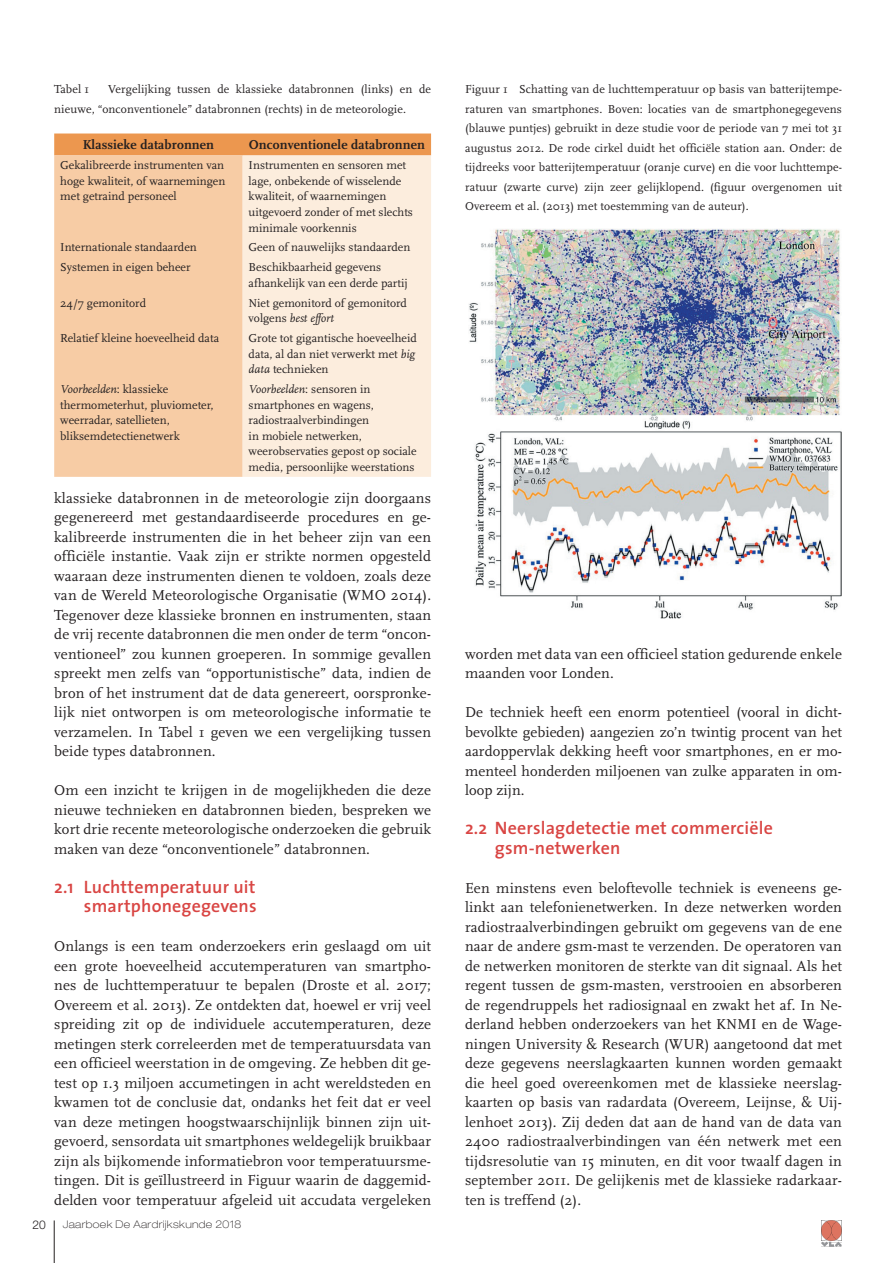
<style>
.page{position:relative;width:893px;height:1263px;background:#fff}
.page>*{position:absolute;margin:0;border:0;box-sizing:border-box;transform-origin:0 0}
.t1{font:600 18px/19.5px "The Sans";letter-spacing:.01em;color:#d94543;text-align:right}
.t2{font:15px/19.5px "Scala";letter-spacing:.01em;color:#231f20;text-align:justify}
.t3{font:700 13.5px "Scala";letter-spacing:.01em;color:#231f20}
.t4{font:12px/15.6px "Scala";color:#231f20}
.t5{font:300 12px "Helvetica Neue LT Std";color:#231f20}
.t6{font:100 expanded 10.5px "Helvetica Neue LT Std";letter-spacing:.035em;color:#231f20}
.s1{font-style:italic}
</style>
<div class="page">
<hr style="left:54px;top:1220px;width:1px;height:43px;background:#231f20">
<svg style="left:821px;top:1220px;width:21px;height:27px"></svg>
<div style="left:54px;top:134px;width:377px;height:21px;background:#ec974f"></div>
<div style="left:54px;top:155px;width:189px;height:322px;background:#f7cca5"></div>
<div style="left:243px;top:155px;width:188px;height:322px;background:#fceddd"></div>
<img style="left:469px;top:229px;width:373px;height:390px">
<p class="t4" style="left:54px;top:82px;width:36px">Tabel 1</p>
<p class="t4" style="left:54px;top:80px;width:378px;line-height:19.5px;text-indent:54px">Vergelijking tussen de klassieke databronnen (links) en de nieuwe, “onconventionele” databronnen (rechts) in de meteorologie.</p>
<p class="t3" style="left:83px;top:137px;width:133px">Klassieke databronnen</p>
<p class="t3" style="left:249px;top:137px;width:178px">Onconventionele databronnen</p>
<p class="t4" style="left:60px;top:158px;width:167px;text-align:justify">Gekalibreerde instrumenten van hoge kwaliteit, of waarnemingen met getraind personeel</p>
<p class="t4" style="left:249px;top:158px;width:166px">Instrumenten en sensoren met lage, onbekende of wisselende kwaliteit, of waarnemingen uitgevoerd zonder of met slechts minimale voorkennis</p>
<p class="t4" style="left:60px;top:240px;width:138px">Internationale standaarden</p>
<p class="t4" style="left:249px;top:240px;width:163px">Geen of nauwelijks standaarden</p>
<p class="t4" style="left:60px;top:260px;width:132px">Systemen in eigen beheer</p>
<p class="t4" style="left:249px;top:260px;width:161px">Beschikbaarheid gegevens afhankelijk van een derde partij</p>
<p class="t4" style="left:60px;top:295px;width:87px">24/7 gemonitord</p>
<p class="t4" style="left:249px;top:295px;width:160px">Niet gemonitord of gemonitord volgens <span class="s1">best effort</span></p>
<p class="t4" style="left:60px;top:331px;width:160px">Relatief kleine hoeveelheid data</p>
<p class="t4" style="left:249px;top:331px;width:170px">Grote tot gigantische hoeveelheid data, al dan niet verwerkt met <span class="s1">big data</span> technieken</p>
<p class="t4" style="left:60px;top:382px;width:155px"><span class="s1">Voorbeelden</span>: klassieke thermometerhut, pluviometer, weerradar, satellieten, bliksemdetectienetwerk</p>
<p class="t4" style="left:249px;top:382px;width:170px"><span class="s1">Voorbeelden</span>: sensoren in smartphones en wagens, radiostraalverbindingen<br>in mobiele netwerken, weerobservaties gepost op sociale media, persoonlijke weerstations</p>
<p class="t2" style="left:54px;top:488px;width:378px">klassieke databronnen in de meteorologie zijn doorgaans gegenereerd met gestandaardiseerde procedures en ge&shy;kalibreerde instrumenten die in het beheer zijn van een officiële instantie. Vaak zijn er strikte normen opgesteld waaraan deze instrumenten dienen te voldoen, zoals deze van de Wereld Meteorologische Organisatie (WMO 2014).<br>Tegenover deze klassieke bronnen en instrumenten, staan de vrij recente databronnen die men onder de term “oncon&shy;ventioneel” zou kunnen groeperen. In sommige gevallen spreekt men zelfs van “opportunistische” data, indien de bron of het instrument dat de data genereert, oorspronke&shy;lijk niet ontworpen is om meteorologische informatie te verzamelen. In Tabel 1 geven we een vergelijking tussen beide types databronnen.</p>
<p class="t2" style="left:54px;top:781px;width:378px">Om een inzicht te krijgen in de mogelijkheden die deze nieuwe technieken en databronnen bieden, bespreken we kort drie recente meteorologische onderzoeken die gebruik maken van deze “onconventionele” databronnen.</p>
<p class="t1" style="left:54px;top:876px;width:204px">2.1 Luchttemperatuur uit smartphonegegevens</p>
<p class="t2" style="left:54px;top:937px;width:378px">Onlangs is een team onderzoekers erin geslaagd om uit een grote hoeveelheid accutemperaturen van smartpho&shy;nes de luchttemperatuur te bepalen (Droste et al. 2017; Overeem et al. 2013). Ze ontdekten dat, hoewel er vrij veel spreiding zit op de individuele accutemperaturen, deze metingen sterk correleerden met de temperatuursdata van een officieel weerstation in de omgeving. Ze hebben dit ge&shy;test op 1.3 miljoen accumetingen in acht wereldsteden en kwamen tot de conclusie dat, ondanks het feit dat er veel van deze metingen hoogstwaarschijnlijk binnen zijn uit&shy;gevoerd, sensordata uit smartphones weldegelijk bruikbaar zijn als bijkomende informatiebron voor temperatuursme&shy;tingen. Dit is geïllustreerd in Figuur waarin de daggemid&shy;delden voor temperatuur afgeleid uit accudata vergeleken</p>
<p class="t5" style="left:32px;top:1217px;width:15px">20</p>
<p class="t6" style="left:63px;top:1218px;width:180px">Jaarboek De Aardrijkskunde 2018</p>
<p class="t4" style="left:465px;top:80px;width:378px;line-height:19.5px;text-align:justify">Figuur 1 Schatting van de luchttemperatuur op basis van batterijtempe&shy;raturen van smartphones. Boven: locaties van de smartphonegegevens (blauwe puntjes) gebruikt in deze studie voor de periode van 7 mei tot 31 augustus 2012. De rode cirkel duidt het officiële station aan. Onder: de tijdreeks voor batterijtemperatuur (oranje curve) en die voor luchttempe&shy;ratuur (zwarte curve) zijn zeer gelijklopend. (figuur overgenomen uit Overeem et al. (2013) met toestemming van de auteur).</p>
<p class="t2" style="left:465px;top:644px;width:378px">worden met data van een officieel station gedurende enkele maanden voor Londen.</p>
<p class="t2" style="left:465px;top:703px;width:378px">De techniek heeft een enorm potentieel (vooral in dicht&shy;bevolkte gebieden) aangezien zo’n twintig procent van het aardoppervlak dekking heeft voor smartphones, en er mo&shy;menteel honderden miljoenen van zulke apparaten in om&shy;loop zijn.</p>
<p class="t1" style="left:495px;top:818px;width:280px;text-align:left;text-indent:-30px">2.2 Neerslagdetectie met commerciële gsm-netwerken</p>
<p class="t2" style="left:465px;top:878px;width:378px">Een minstens even beloftevolle techniek is eveneens ge&shy;linkt aan telefonienetwerken. In deze netwerken worden radiostraalverbindingen gebruikt om gegevens van de ene naar de andere gsm-mast te verzenden. De operatoren van de netwerken monitoren de sterkte van dit signaal. Als het regent tussen de gsm-masten, verstrooien en absorberen de regendruppels het radiosignaal en zwakt het af. In Ne&shy;derland hebben onderzoekers van het KNMI en de Wage&shy;ningen University &amp; Research (WUR) aangetoond dat met deze gegevens neerslagkaarten kunnen worden gemaakt die heel goed overeenkomen met de klassieke neerslag&shy;kaarten op basis van radardata (Overeem, Leijnse, &amp; Uij&shy;lenhoet 2013). Zij deden dat aan de hand van de data van 2400 radiostraalverbindingen van één netwerk met een tijdsresolutie van 15 minuten, en dit voor twaalf dagen in september 2011. De gelijkenis met de klassieke radarkaar&shy;ten is treffend (2).</p>
</div>
